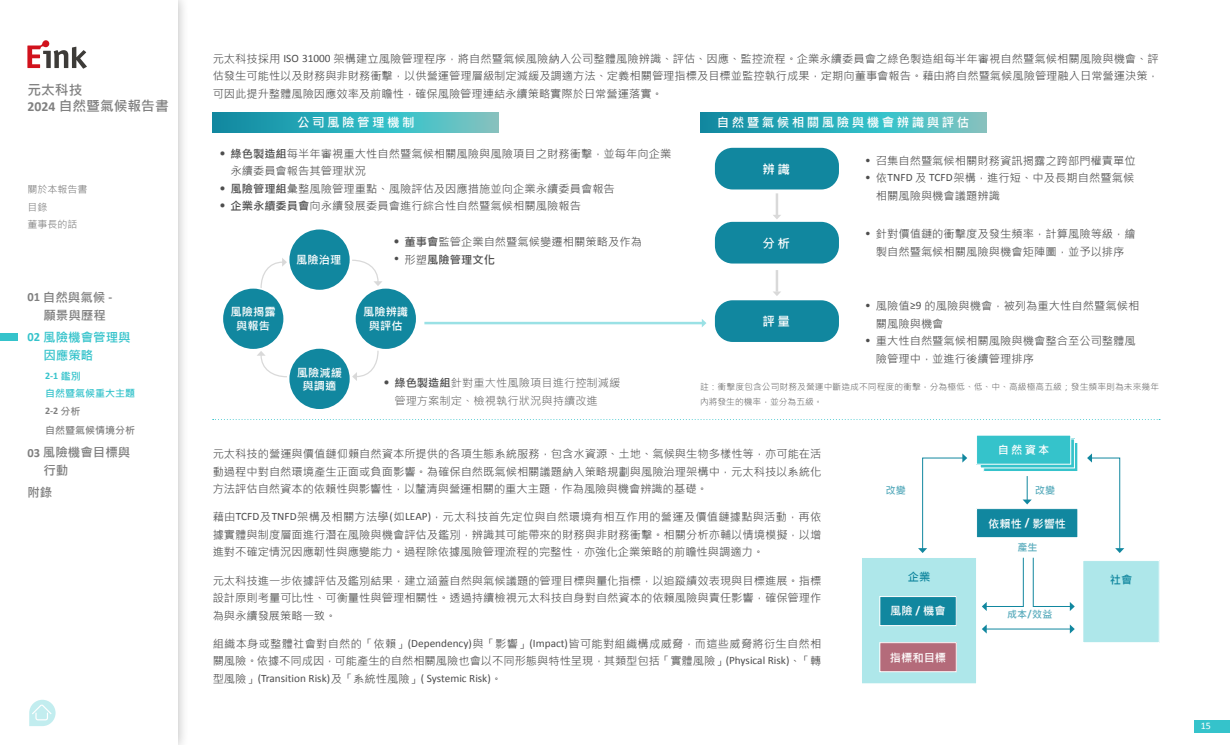
<style>
.page{position:relative;width:1230px;height:745px;background:#fff}
.page>*{position:absolute;margin:0;border:0;box-sizing:border-box;transform-origin:0 0}
.t1{font:700 13.75px/16.5px "Microsoft Jheng Hei";color:#808080}
.t2{font:700 12.5px "Microsoft Jheng Hei";letter-spacing:.2em;color:#fff}
.t3{font:700 12.5px/17.5px "Microsoft Jheng Hei";color:#808080}
.t4{font:700 12.5px/17.5px "Microsoft Jheng Hei";color:#35c3cb}
.t5{font:11.25px/17.5px "Microsoft Jheng Hei";letter-spacing:.005em;color:#4d4d4d}
.t6{font:700 11.25px/13.5px "Microsoft Jheng Hei";color:#fff;text-align:center}
.t7{font:11.25px "Calibri";color:#4d4d4d}
.t8{font:300 11.25px/17.5px "Microsoft Jheng Hei";letter-spacing:.005em;color:#4d4d4d}
.t9{font:700 11.25px "Microsoft Jheng Hei";letter-spacing:.005em;color:#4d4d4d}
.t10{font:700 11.25px "Microsoft Jheng Hei";color:#11879f}
.t11{font:10px/17.5px "Microsoft Jheng Hei";color:#808080}
.t12{font:700 10px "Microsoft Jheng Hei";color:#58abbc}
.t13{font:700 10px "Microsoft Jheng Hei";color:#35c3cb}
.t14{font:700 10px "Microsoft Jheng Hei";color:#808080}
.t15{font:700 10px "Calibri";color:#35c3cb}
.t16{font:700 10px "Calibri";color:#808080}
.t17{font:10px "Calibri";color:#fff}
.t18{font:300 8.75px/15px "Microsoft Jheng Hei";letter-spacing:.01em;color:#4d4d4d}
.s1{font-family:"Calibri"}
.s2{font-family:"Microsoft Jheng Hei"}
.s3{font-family:"Calibri";font-weight:700}
.s4{font-weight:700}
.s5{font-family:"Calibri";font-weight:400}
.s6{font-weight:400}
</style>
<div class="page">
<svg style="left:985px;top:444px;width:91px;height:25px"></svg>
<svg style="left:213px;top:113px;width:286px;height:19px;background:#38afba"></svg>
<svg style="left:700px;top:113px;width:286px;height:19px;background:#38afba"></svg>
<div style="left:289px;top:229px;width:61px;height:60px;background:#11879f;border-radius:50%"></div>
<div style="left:289px;top:348px;width:61px;height:61px;background:#11879f;border-radius:50%"></div>
<div style="left:356px;top:288px;width:60px;height:61px;background:#11879f;border-radius:50%"></div>
<div style="left:223px;top:288px;width:60px;height:61px;background:#11879f;border-radius:50%"></div>
<div style="left:715px;top:148px;width:124px;height:41px;background:#11879f;border-radius:18px"></div>
<div style="left:715px;top:222px;width:124px;height:41px;background:#11879f;border-radius:18px"></div>
<div style="left:715px;top:300px;width:124px;height:42px;background:#11879f;border-radius:18px"></div>
<svg style="left:260px;top:258px;width:27px;height:30px"></svg>
<svg style="left:352px;top:259px;width:30px;height:27px"></svg>
<svg style="left:352px;top:351px;width:27px;height:30px"></svg>
<svg style="left:257px;top:351px;width:30px;height:27px"></svg>
<hr style="left:775px;top:193px;width:3px;height:22px;background:#d9d9d9">
<svg style="left:773px;top:215px;width:8px;height:4px"></svg>
<hr style="left:775px;top:270px;width:3px;height:21px;background:#d9d9d9">
<svg style="left:773px;top:291px;width:8px;height:5px"></svg>
<hr style="left:424px;top:321px;width:278px;height:3px;background:#9ae1e5">
<svg style="left:702px;top:319px;width:4px;height:8px"></svg>
<svg style="left:213px;top:419px;width:947px;height:1px"></svg>
<svg style="left:980px;top:438px;width:94px;height:29px"></svg>
<div style="left:976px;top:435px;width:94px;height:29px;background:#35c3cb"></div>
<div style="left:976px;top:434px;width:95px;height:30px;border:1px solid #fff"></div>
<div style="left:861px;top:557px;width:115px;height:126px;background:#aee7ea"></div>
<div style="left:861px;top:557px;width:115px;height:126px;border:1px solid #fff"></div>
<div style="left:1082px;top:560px;width:77px;height:82px;background:#aee7ea"></div>
<div style="left:1082px;top:560px;width:77px;height:82px;border:1px solid #fff"></div>
<div style="left:976px;top:508px;width:101px;height:29px;background:#11879f"></div>
<div style="left:976px;top:508px;width:102px;height:29px;border:1px solid #fff"></div>
<div style="left:879px;top:596px;width:77px;height:29px;background:#11879f"></div>
<div style="left:879px;top:596px;width:77px;height:29px;border:1px solid #fff"></div>
<div style="left:879px;top:642px;width:77px;height:29px;background:#b46b7a"></div>
<div style="left:879px;top:642px;width:77px;height:29px;border:1px solid #fff"></div>
<svg style="left:982px;top:557px;width:42px;height:53px"></svg>
<svg style="left:918px;top:453px;width:49px;height:99px"></svg>
<svg style="left:1087px;top:453px;width:37px;height:99px"></svg>
<svg style="left:1032px;top:557px;width:42px;height:53px"></svg>
<svg style="left:1022px;top:476px;width:9px;height:28px"></svg>
<hr style="left:986px;top:628px;width:84px;height:1px;background:#11879f">
<svg style="left:982px;top:625px;width:4px;height:8px"></svg>
<svg style="left:1069px;top:624px;width:5px;height:9px"></svg>
<div style="left:0;top:0;width:189px;height:744px;background:#000;opacity:.3"></div>
<div style="left:0;top:0;width:177px;height:744px;background:#fff"></div>
<svg style="left:27px;top:40px;width:60px;height:29px"></svg>
<svg style="left:29px;top:699px;width:27px;height:26px"></svg>
<div style="left:0;top:333px;width:18px;height:7px;background:#35c3cb"></div>
<div style="left:1194px;top:719px;width:36px;height:12px;background:#35c3cb"></div>
<p class="t1" style="left:27px;top:81px;width:143px">元太科技<br><span class="s1">2024</span> 自然暨氣候報告書</p>
<p class="t11" style="left:27px;top:181px;width:61px">關於本報告書目錄<br>董事長的話</p>
<p class="t3" style="left:43px;top:288px;width:70px;text-indent:-16px"><span class="s1">01</span> 自然與氣候 <span class="s1">-</span>願景與歷程</p>
<p class="t4" style="left:43px;top:328px;width:89px;text-indent:-16px"><span class="s1">02</span> 風險機會管理與因應策略</p>
<p class="t15" style="left:45px;top:369px;width:37px">2-1 <span class="s2">鑑別</span></p>
<p class="t13" style="left:45px;top:387px;width:91px">自然暨氣候重大主題</p>
<p class="t16" style="left:45px;top:404px;width:37px">2-2 <span class="s2">分析</span></p>
<p class="t14" style="left:45px;top:423px;width:91px">自然暨氣候情境分析</p>
<p class="t3" style="left:43px;top:443px;width:89px;text-indent:-16px"><span class="s1">03</span> 風險機會目標與行動</p>
<p class="t3" style="left:27px;top:483px;width:26px">附錄</p>
<p class="t5" style="left:213px;top:50px;width:947px;text-align:justify">元太科技採用 <span class="s1">ISO 31000</span> 架構建立風險管理程序，將自然暨氣候風險納入公司整體風險辨識、評估、因應、監控流程。企業永續委員會之綠色製造組每半年審視自然暨氣候相關風險與機會、評估發生可能性以及財務與非財務衝擊，以供營運管理層級制定減緩及調適方法、定義相關管理指標及目標並監控執行成果，定期向董事會報告。藉由將自然暨氣候風險管理融入日常營運決策，可因此提升整體風險因應效率及前瞻性，確保風險管理連結永續策略實際於日常營運落實。</p>
<p class="t2" style="left:297px;top:115px;width:119px">公司風險管理機制</p>
<p class="t2" style="left:717px;top:115px;width:254px">自然暨氣候相關風險與機會辨識與評估</p>
<p class="t5" style="left:230px;top:145px;width:442px;text-indent:-11px"><span class="s3">•</span> <span class="s4">綠色製造組</span>每半年審視重大性自然暨氣候相關風險與風險項目之財務衝擊，並每年向企業永續委員會報告其管理狀況</p>
<p class="t5" style="left:220px;top:180px;width:396px"><span class="s3">•</span> <span class="s4">風險管理組</span>彙整風險管理重點、風險評估及因應措施並向企業永續委員會報告</p>
<p class="t5" style="left:220px;top:197px;width:363px"><span class="s3">•</span> <span class="s4">企業永續委員會</span>向永續發展委員會進行綜合性自然暨氣候相關風險報告</p>
<p class="t6" style="left:231px;top:305px;width:46px">風險揭露與報吿</p>
<p class="t6" style="left:296px;top:253px;width:46px">風險治理</p>
<p class="t6" style="left:297px;top:365px;width:46px">風險減緩與調適</p>
<p class="t5" style="left:394px;top:233px;width:250px"><span class="s3">•</span> <span class="s4">董事會</span>監管企業自然暨氣候變遷相關策略及作為</p>
<p class="t9" style="left:394px;top:252px;width:103px"><span class="s5">•</span> <span class="s6">形塑</span>風險管理文化</p>
<p class="t6" style="left:363px;top:305px;width:46px">風險辨識與評估</p>
<p class="t8" style="left:394px;top:374px;width:228px;text-indent:-11px"><span class="s3">•</span> <span class="s4">綠色製造組</span>針對重大性風險項目進行控制減緩管理方案制定、檢視執行狀況與持續改進</p>
<p class="t2" style="left:762px;top:161px;width:29px">辨識</p>
<p class="t2" style="left:762px;top:235px;width:29px">分析</p>
<p class="t2" style="left:762px;top:313px;width:29px">評量</p>
<p class="t5" style="left:865px;top:152px;width:272px"><span class="s1">•</span> 召集自然暨氣候相關財務資訊揭露之跨部門權責單位</p>
<p class="t5" style="left:875px;top:169px;width:260px;text-indent:-11px"><span class="s1">•</span> 依<span class="s1">TNFD</span> 及 <span class="s1">TCFD</span>架構，進行短、中及長期自然暨氣候相關風險與機會議題辨識</p>
<p class="t5" style="left:865px;top:225px;width:272px;text-align:center"><span class="s1">•</span> 針對價值鏈的衝擊度及發生頻率，計算風險等級，繪製自然暨氣候相關風險與機會矩陣圖，並予以排序</p>
<p class="t5" style="left:875px;top:297px;width:265px;text-indent:-11px"><span class="s1">•</span> 風險值<span class="s1">≥9</span> 的風險與機會，被列為重大性自然暨氣候相關風險與機會</p>
<p class="t5" style="left:875px;top:332px;width:261px;text-indent:-11px"><span class="s1">•</span> 重大性自然暨氣候相關風險與機會整合至公司整體風險管理中，並進行後續管理排序</p>
<p class="t18" style="left:700px;top:379px;width:460px">註：衝擊度包含公司財務及營運中斷造成不同程度的衝擊，分為極低、低、中、高級極高五級；發生頻率則為未來幾年內將發生的機率，並分為五級。</p>
<p class="t5" style="left:213px;top:445px;width:610px;text-align:justify">元太科技的營運與價值鏈仰賴自然資本所提供的各項生態系統服務，包含水資源、土地、氣候與生物多樣性等，亦可能在活動過程中對自然環境產生正面或負面影響。為確保自然既氣候相關議題納入策略規劃與風險治理架構中，元太科技以系統化方法評估自然資本的依賴性與影響性，以釐清與營運相關的重大主題，作為風險與機會辨識的基礎。</p>
<p class="t5" style="left:213px;top:508px;width:610px;text-align:justify">藉由<span class="s1">TCFD</span>及<span class="s1">TNFD</span>架構及相關方法學<span class="s1">(</span>如<span class="s1">LEAP)</span>，元太科技首先定位與自然環境有相互作用的營運及價值鏈據點與活動，再依據實體與制度層面進行潛在風險與機會評估及鑑別，辨識其可能帶來的財務與非財務衝擊。相關分析亦輔以情境模擬，以增進對不確定情況因應韌性與應變能力。過程除依據風險管理流程的完整性，亦強化企業策略的前瞻性與調適力。</p>
<p class="t5" style="left:213px;top:571px;width:610px;text-align:justify">元太科技進一步依據評估及鑑別結果，建立涵蓋自然與氣候議題的管理目標與量化指標，以追蹤績效表現與目標進展。指標設計原則考量可比性、可衡量性與管理相關性。透過持續檢視元太科技自身對自然資本的依賴風險與責任影響，確保管理作為與永續發展策略一致。</p>
<p class="t5" style="left:213px;top:634px;width:610px">組織本身或整體社會對自然的「依賴」<span class="s1">(Dependency)</span>與「影響」<span class="s1">(Impact)</span>皆可能對組織構成威脅，而這些威脅將衍生自然相關風險。依據不同成因，可能產生的自然相關風險也會以不同形態與特性呈現，其類型包括「實體風險」<span class="s1">(Physical Risk)</span>、「轉</p>
<p class="t7" style="left:213px;top:669px;width:291px"><span class="s2">型風險」</span>(Transition Risk)<span class="s2">及「系統性風險」</span>( Systemic Risk)<span class="s2">。</span></p>
<p class="t6" style="left:997px;top:443px;width:53px">自然資本</p>
<p class="t12" style="left:885px;top:483px;width:21px">改變</p>
<p class="t12" style="left:1035px;top:483px;width:21px">改變</p>
<p class="t6" style="left:988px;top:516px;width:79px">依賴性 <span class="s1">/</span> 影響性</p>
<p class="t12" style="left:1017px;top:540px;width:21px">產生</p>
<p class="t10" style="left:907px;top:569px;width:24px">企業</p>
<p class="t10" style="left:1109px;top:573px;width:24px">社會</p>
<p class="t6" style="left:890px;top:604px;width:57px">風險 <span class="s1">/</span> 機會</p>
<p class="t6" style="left:890px;top:650px;width:58px">指標和目標</p>
<p class="t12" style="left:1007px;top:607px;width:47px">成本<span class="s1">/</span>效益</p>
<p class="t17" style="left:1200px;top:718px;width:12px">15</p>
</div>
